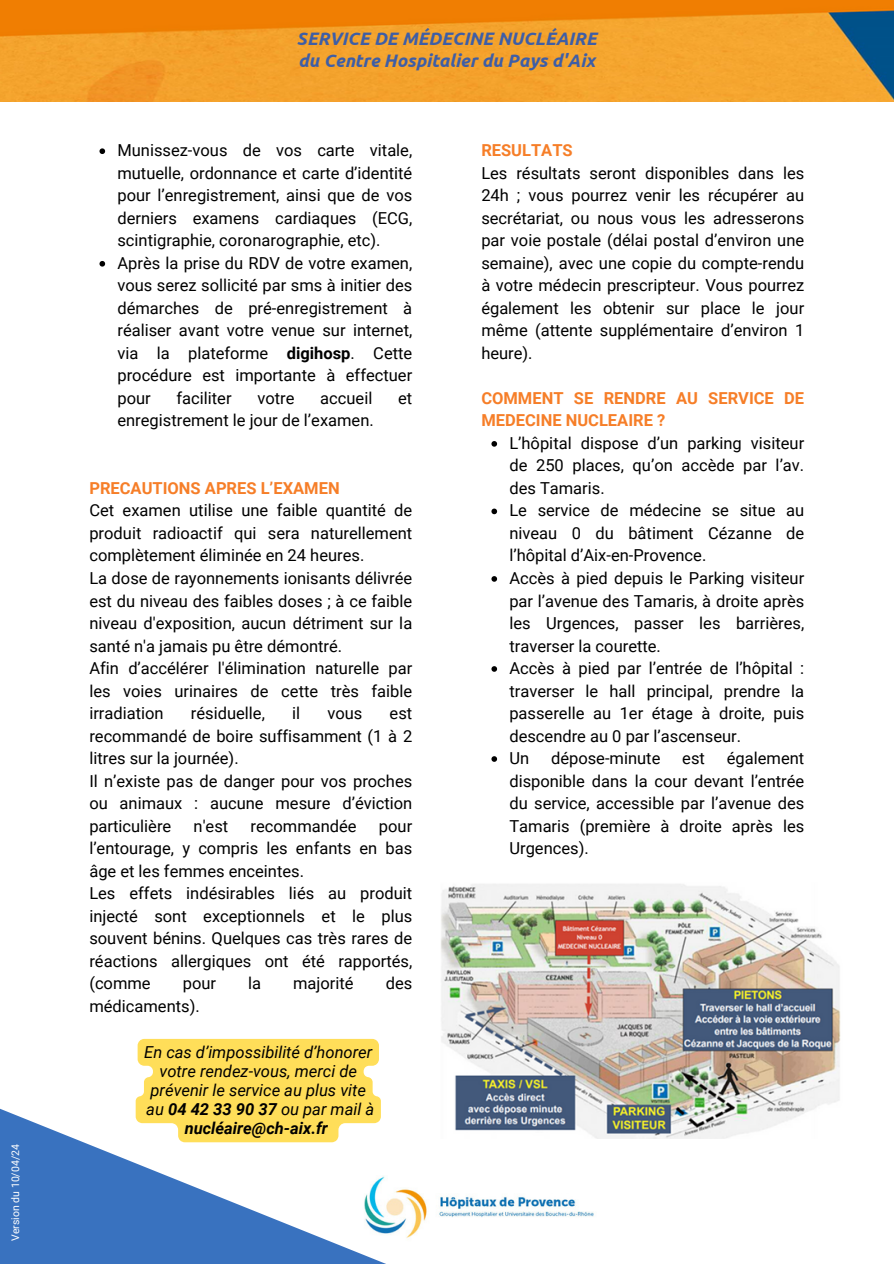
<style>
.page{position:relative;width:894px;height:1264px;background:#fff}
.page>*{position:absolute;margin:0;border:0;box-sizing:border-box;transform-origin:0 0}
.t1{font:italic 700 18px/21.3px "Ubuntu";color:#3e5ea6}
.t2{font:16.5px/22.5px "Roboto";color:#000;text-align:justify}
.t3{font:italic 16.5px/19.2px "Roboto";color:#000;text-align:center}
.t4{font:700 16.5px/22.5px "Roboto";color:#f67e28}
.t5{font:10.5px "Roboto";color:#fff}
.s1{font-weight:700}
.s2{font-weight:700;color:#f67e28}
</style>
<div class="page">
<svg style="left:99px;top:148px;width:6px;height:6px"></svg>
<svg style="left:99px;top:261px;width:6px;height:5px"></svg>
<svg style="left:0;top:1100px;width:587px;height:163px"></svg>
<img style="left:440px;top:884px;width:401px;height:254px">
<img style="left:0;top:0;width:892px;height:101px">
<svg style="left:491px;top:441px;width:6px;height:5px"></svg>
<svg style="left:491px;top:508px;width:6px;height:6px"></svg>
<svg style="left:491px;top:576px;width:6px;height:5px"></svg>
<svg style="left:491px;top:666px;width:6px;height:5px"></svg>
<svg style="left:491px;top:756px;width:6px;height:5px"></svg>
<svg style="left:136px;top:1038px;width:245px;height:104px;background:#ffe16a"></svg>
<p class="t5" style="left:9px;top:1240px;width:98px;rotate:-90deg">Version du 10/04/24</p>
<h1 class="t1" style="left:297px;top:28px;width:301px">SERVICE DE MÉDECINE NUCLÉAIRE du Centre Hospitalier du Pays d'Aix</h1>
<p class="t2" style="left:117px;top:139px;width:296px">Munissez-vous de vos carte vitale, mutuelle, ordonnance et carte d’identité pour l’enregistrement, ainsi que de vos derniers examens cardiaques (ECG, scintigraphie, coronarographie, etc).</p>
<h2 class="t2" style="left:117px;top:252px;width:296px">Après la prise du RDV de votre examen, vous serez sollicité par sms à initier des démarches de pré-enregistrement à réaliser avant votre venue sur internet, via la plateforme <span class="s1">digihosp</span>. Cette procédure est importante à effectuer pour</h2>
<h2 class="t2" style="left:176px;top:387px;width:57px">faciliter</h2>
<h2 class="t2" style="left:257px;top:387px;width:39px">votre</h2>
<h2 class="t2" style="left:320px;top:387px;width:54px">accueil</h2>
<h2 class="t2" style="left:398px;top:387px;width:16px">et</h2>
<h2 class="t2" style="left:117px;top:409px;width:258px">enregistrement le jour de l’examen.</h2>
<p class="t2" style="left:89px;top:477px;width:324px;text-align:left"><span class="s2">PRECAUTIONS APRES L’EXAMEN<br></span>Cet examen utilise une faible quantité de produit radioactif qui sera naturellement complètement éliminée en 24 heures.<br>La dose de rayonnements ionisants délivrée est du niveau des faibles doses ; à ce faible niveau d'exposition, aucun détriment sur la santé n'a jamais pu être démontré.<br>Afin d’accélérer l'élimination naturelle par les voies urinaires de cette très faible irradiation</p>
<p class="t2" style="left:191px;top:702px;width:75px">résiduelle,</p>
<p class="t2" style="left:292px;top:702px;width:9px">il</p>
<p class="t2" style="left:327px;top:702px;width:36px">vous</p>
<p class="t2" style="left:89px;top:702px;width:324px;text-align:left;text-indent:300px">est recommandé de boire suffisamment (1 à 2 litres sur la journée).<br>Il n’existe pas de danger pour vos proches ou animaux : aucune mesure d’éviction particulière</p>
<p class="t2" style="left:193px;top:814px;width:36px">n'est</p>
<p class="t2" style="left:250px;top:814px;width:108px">recommandée</p>
<p class="t2" style="left:89px;top:814px;width:324px;text-align:left;text-indent:289px">pour l’entourage, y compris les enfants en bas âge et les femmes enceintes.<br>Les effets indésirables liés au produit injecté sont exceptionnels et le plus souvent bénins. Quelques cas très rares de réactions allergiques ont été rapportés, (comme</p>
<p class="t2" style="left:183px;top:972px;width:35px">pour</p>
<p class="t2" style="left:248px;top:972px;width:14px">la</p>
<p class="t2" style="left:293px;top:972px;width:62px">majorité</p>
<p class="t2" style="left:385px;top:972px;width:28px">des</p>
<p class="t2" style="left:89px;top:994px;width:112px">médicaments).</p>
<p class="t3" style="left:144px;top:1042px;width:231px">En cas d’impossibilité d’honorer votre rendez-vous, merci de prévenir le service au plus vite au <span class="s1">04 42 33 90 37</span> ou par mail à <span class="s1">nucléaire@ch-aix.fr</span></p>
<p class="t2" style="left:481px;top:139px;width:324px;text-align:left"><span class="s2">RESULTATS<br></span>Les résultats seront disponibles dans les 24h ; vous pourrez venir les récupérer au secrétariat, ou nous vous les adresserons par voie postale (délai postal d’environ une semaine), avec une copie du compte-rendu à votre médecin prescripteur. Vous pourrez également les obtenir sur place le jour même (attente supplémentaire d’environ 1 heure).</p>
<p class="t4" style="left:481px;top:387px;width:324px">COMMENT SE RENDRE AU SERVICE DE<br>MEDECINE NUCLEAIRE ?</p>
<p class="t2" style="left:509px;top:432px;width:296px">L’hôpital dispose d’un parking visiteur de 250 places, qu’on accède par l’av. des Tamaris.</p>
<p class="t2" style="left:509px;top:499px;width:296px">Le service de médecine se situe au niveau 0 du bâtiment Cézanne de l’hôpital d’Aix-en-Provence.</p>
<p class="t2" style="left:509px;top:567px;width:296px">Accès à pied depuis le Parking visiteur par l’avenue des Tamaris, à droite après les Urgences, passer les barrières, traverser la courette.</p>
<p class="t2" style="left:509px;top:657px;width:296px">Accès à pied par l’entrée de l’hôpital : traverser le hall principal, prendre la passerelle au 1er étage à droite, puis descendre au 0 par l’ascenseur.</p>
<h3 class="t2" style="left:509px;top:747px;width:21px">Un</h3>
<h3 class="t2" style="left:551px;top:747px;width:111px">dépose-minute</h3>
<h3 class="t2" style="left:682px;top:747px;width:24px">est</h3>
<h3 class="t2" style="left:509px;top:747px;width:296px;text-indent:217px">également disponible dans la cour devant l’entrée du service, accessible par l’avenue des Tamaris (première à droite après les Urgences).</h3>
</div>
